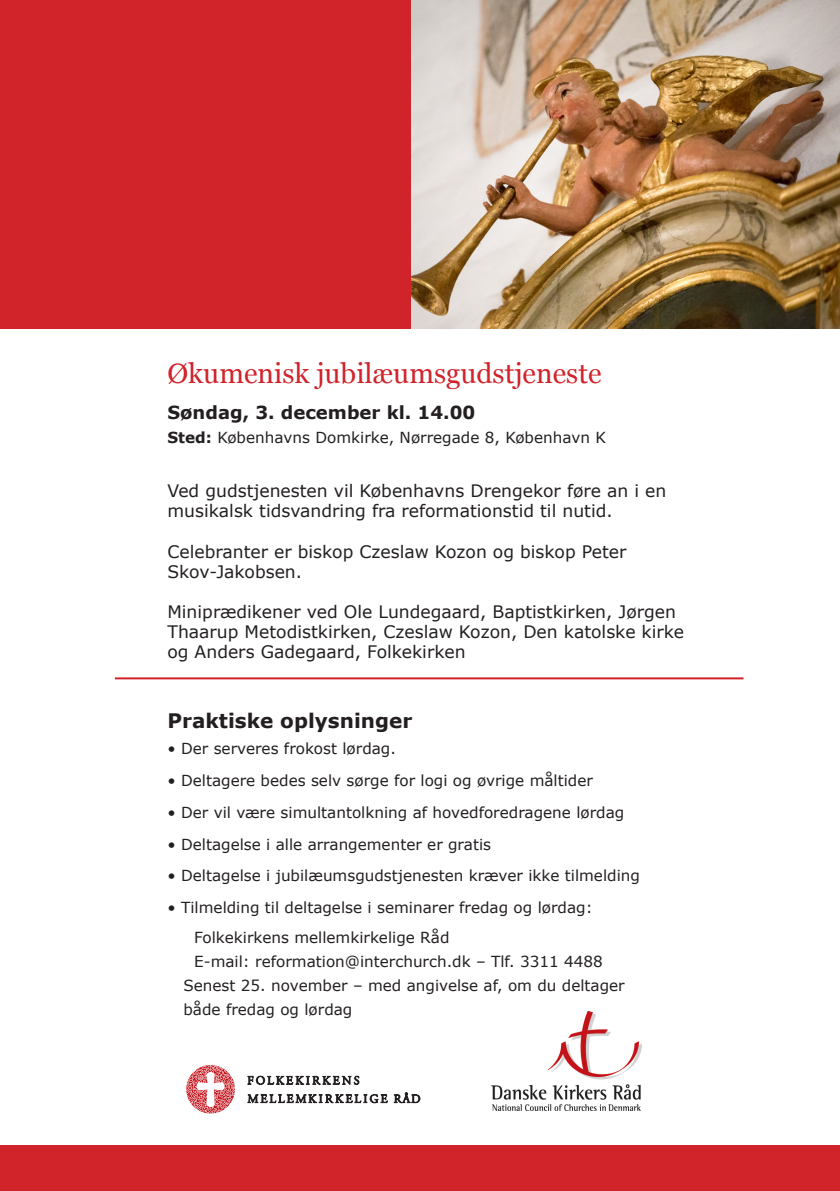
<style>
.page{position:relative;width:840px;height:1191px;background:#fff}
.page>*{position:absolute;margin:0;border:0;box-sizing:border-box;transform-origin:0 0}
.t1{font:28px "Georgia";color:#d1232a}
.t2{font:700 20px "Verdana";color:#231f20}
.t3{font:700 18px "Verdana";color:#231f20}
.t4{font:17.2px/20px "Verdana";color:#231f20}
.t5{font:15.2px "Verdana";color:#231f20}
.s1{font-weight:700}
</style>
<div class="page">
<div style="left:0;top:1145px;width:839px;height:46px;background:#d1232a"></div>
<img style="left:410px;top:0;width:429px;height:329px">
<div style="left:0;top:0;width:410px;height:329px;background:#d1232a"></div>
<svg style="left:186px;top:1065px;width:49px;height:48px"></svg>
<svg style="left:247px;top:1075px;width:112px;height:9px"></svg>
<svg style="left:247px;top:1094px;width:140px;height:9px"></svg>
<svg style="left:394px;top:1092px;width:26px;height:10px"></svg>
<hr style="left:115px;top:677px;width:628px;height:2px;background:#d1232a">
<img style="left:491px;top:1011px;width:149px;height:100px">
<p class="t1" style="left:167px;top:353px;width:435px">Økumenisk jubilæumsgudstjeneste</p>
<p class="t3" style="left:167px;top:400px;width:309px">Søndag, 3. december kl. 14.00</p>
<p class="t5" style="left:167px;top:427px;width:440px"><span class="s1">Sted:</span> Københavns Domkirke, Nørregade 8, København K</p>
<p class="t4" style="left:167px;top:480px;width:500px;line-height:20.6px">Ved gudstjenesten vil Københavns Drengekor føre an i en musikalsk tidsvandring fra reformationstid til nutid.</p>
<p class="t4" style="left:167px;top:541px;width:460px">Celebranter er biskop Czeslaw Kozon og biskop Peter<br>Skov-Jakobsen.</p>
<p class="t4" style="left:167px;top:601px;width:518px">Miniprædikener ved Ole Lundegaard, Baptistkirken, Jørgen<br>Thaarup Metodistkirken, Czeslaw Kozon, Den katolske kirke og Anders Gadegaard, Folkekirken</p>
<p class="t2" style="left:167px;top:707px;width:246px">Praktiske oplysninger</p>
<p class="t5" style="left:167px;top:738px;width:230px">• Der serveres frokost lørdag.</p>
<p class="t5" style="left:167px;top:770px;width:427px">• Deltagere bedes selv sørge for logi og øvrige måltider</p>
<p class="t5" style="left:167px;top:802px;width:458px">• Der vil være simultantolkning af hovedforedragene lørdag</p>
<p class="t5" style="left:167px;top:833px;width:325px">• Deltagelse i alle arrangementer er gratis</p>
<p class="t5" style="left:167px;top:865px;width:474px">• Deltagelse i jubilæumsgudstjenesten kræver ikke tilmelding</p>
<p class="t5" style="left:167px;top:897px;width:426px">• Tilmelding til deltagelse i seminarer fredag og lørdag:</p>
<p class="t5" style="left:194px;top:926px;width:257px">Folkekirkens mellemkirkelige Råd</p>
<p class="t5" style="left:194px;top:950px;width:410px">E-mail: reformation@interchurch.dk – Tlf. 3311 4488</p>
<p class="t5" style="left:183px;top:974px;width:442px">Senest 25. november – med angivelse af, om du deltager</p>
<p class="t5" style="left:183px;top:998px;width:170px">både fredag og lørdag</p>
</div>
